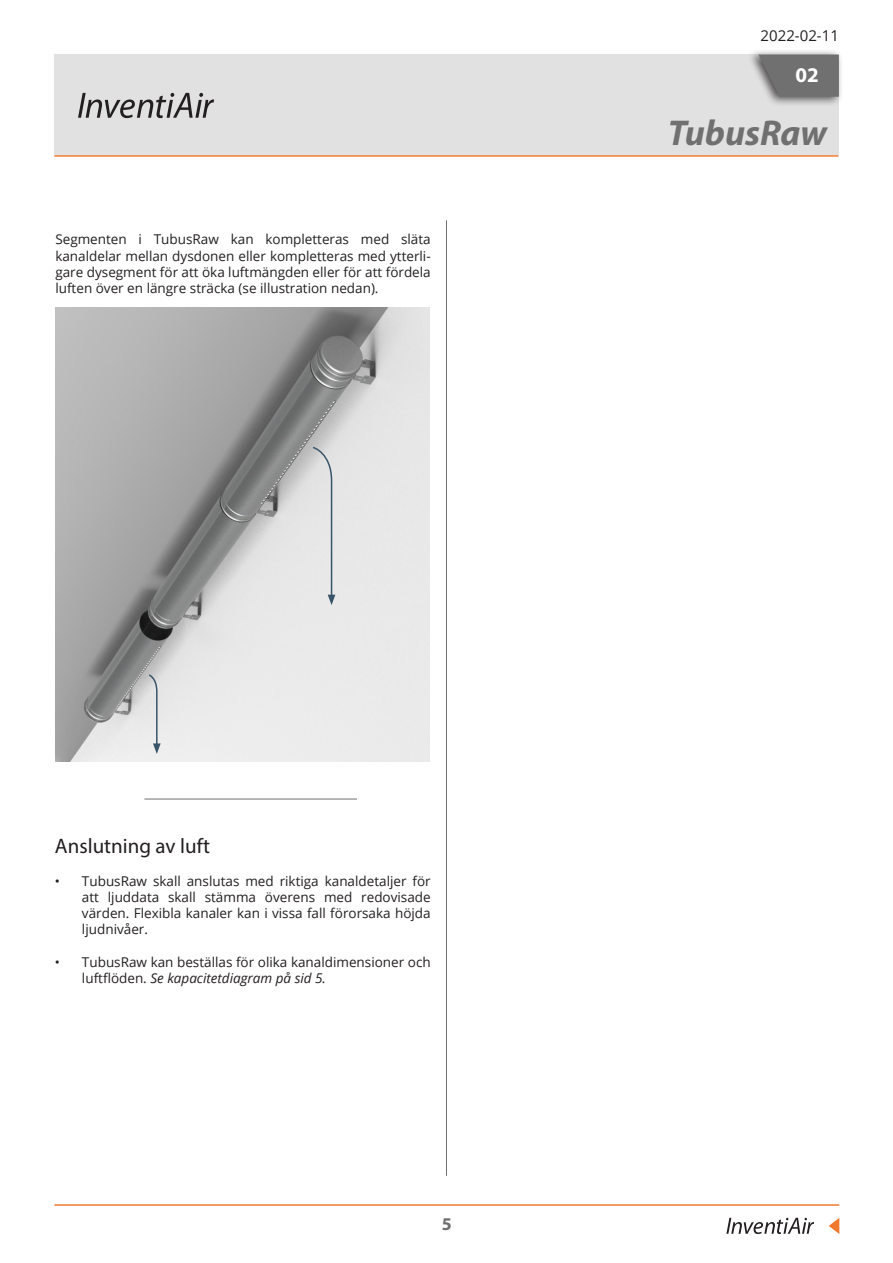
<style>
.page{position:relative;width:893px;height:1263px;background:#fff}
.page>*{position:absolute;margin:0;border:0;box-sizing:border-box;transform-origin:0 0}
.t1{font:italic 700 36px "Myriad Pro";color:#707070}
.t2{font:21px "Myriad Pro";color:#231f20}
.t3{font:700 21px "Myriad Pro";color:#fff}
.t4{font:700 18px "Myriad Pro";color:#707070}
.t5{font:15px "Open Sans";color:#231f20}
.t6{font:13.5px/16.2px "Open Sans";color:#231f20;text-align:justify}
.s1{font-style:italic}
</style>
<div class="page">
<div style="left:54px;top:55px;width:784px;height:100px;background:#e1e1e1"></div>
<svg style="left:78px;top:93px;width:136px;height:25px"></svg>
<div style="left:748px;top:49px;width:96px;height:58px;background:#231f20;opacity:.75"></div>
<svg style="left:758px;top:55px;width:81px;height:42px;background:#777"></svg>
<hr style="left:54px;top:155px;width:784px;height:2px;background:#f1782f">
<svg style="left:726px;top:1218px;width:88px;height:16px"></svg>
<svg style="left:829px;top:1218px;width:10px;height:16px"></svg>
<hr style="left:54px;top:1204px;width:785px;height:2px;background:#f1782f">
<hr style="left:446px;top:220px;width:1px;height:956px;background:#707070">
<hr style="left:144px;top:799px;width:213px;height:1px;background:#707070">
<img style="left:55px;top:307px;width:375px;height:454px">
<svg style="left:312px;top:446px;width:23px;height:159px;background:#d8dadb"></svg>
<svg style="left:148px;top:673px;width:13px;height:81px"></svg>
<p class="t6" style="left:55px;top:231px;width:377px">Segmenten i TubusRaw kan kompletteras med släta kanaldelar mellan dysdonen eller kompletteras med ytterli&shy;gare dysegment för att öka luftmängden eller för att fördela luften över en längre sträcka (se illustration nedan).</p>
<h2 class="t2" style="left:55px;top:833px;width:156px">Anslutning av luft</h2>
<p class="t6" style="left:82px;top:872px;width:350px;text-indent:-27px">• TubusRaw skall anslutas med riktiga kanaldetaljer för att ljuddata skall stämma överens med redovisade värden. Flexibla kanaler kan i vissa fall förorsaka höjda ljudnivåer.</p>
<p class="t6" style="left:82px;top:953px;width:350px;text-indent:-27px">• TubusRaw kan beställas för olika kanaldimensioner och luftflöden. <span class="s1">Se kapacitetdiagram på sid 5.</span></p>
<p class="t4" style="left:442px;top:1212px;width:11px">5</p>
<p class="t5" style="left:761px;top:25px;width:80px">2022-02-11</p>
<p class="t3" style="left:796px;top:61px;width:25px">02</p>
<p class="t1" style="left:668px;top:110px;width:161px">TubusRaw</p>
</div>
